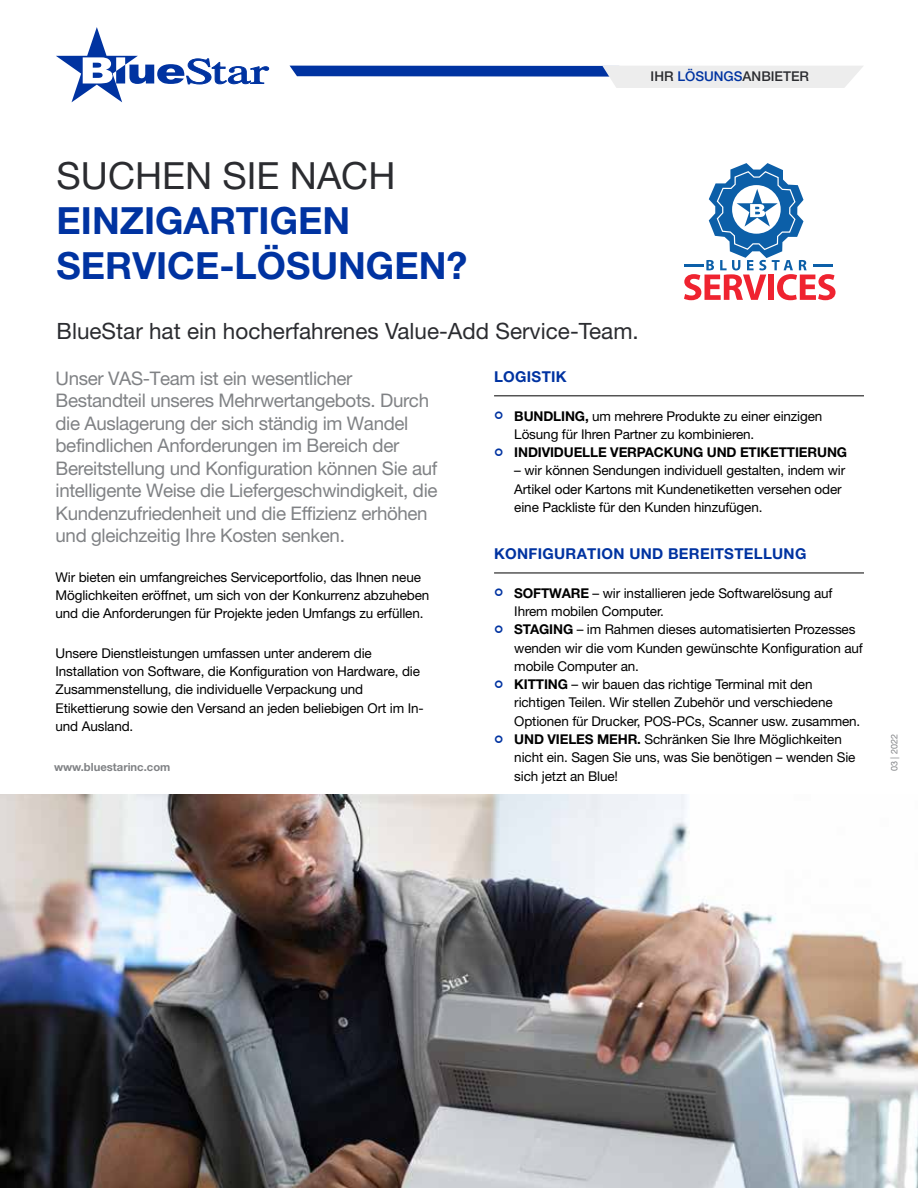
<style>
.page{position:relative;width:918px;height:1188px;background:#fff}
.page>*{position:absolute;margin:0;border:0;box-sizing:border-box;transform-origin:0 0}
.t1{font:700 37.5px/45px "Helvetica Neue LT Std";color:#0033a1}
.t2{font:37.5px "Helvetica Neue LT Std";color:#2b2c30}
.t3{font:22.5px "Helvetica Neue LT Std";color:#2b2c30}
.t4{font:18.75px/22.5px "Helvetica Neue LT Std";letter-spacing:-.02em;color:#808285}
.t5{font:700 15px "Helvetica Neue LT Std";letter-spacing:.02em;color:#0033a1}
.t6{font:13.5px/18.3px "Helvetica Neue LT Std";letter-spacing:-.01em;color:#000}
.t7{font:700 13.5px "Helvetica Neue LT Std";letter-spacing:-.01em;color:#000}
.t8{font:500 13.5px "Helvetica Neue LT Std";color:#2b2c30}
.t9{font:700 11.25px "Helvetica Neue LT Std";color:#808285}
.t10{font:9px "Helvetica Neue LT Std";color:#808285}
.s1{color:#0033a1}
.s2{font-weight:700}
</style>
<div class="page">
<svg style="left:56px;top:27px;width:213px;height:75px"></svg>
<svg style="left:290px;top:66px;width:573px;height:22px"></svg>
<hr style="left:494px;top:395px;width:370px;height:1px;background:#000">
<hr style="left:494px;top:573px;width:370px;height:1px;background:#000">
<svg style="left:684px;top:163px;width:152px;height:137px"></svg>
<img style="left:0;top:794px;width:918px;height:394px">
<p class="t8" style="left:651px;top:68px;width:160px">IHR <span class="s1">LÖSUNGS</span>ANBIETER</p>
<h1 class="t2" style="left:57px;top:153px;width:340px">SUCHEN SIE NACH</h1>
<h1 class="t1" style="left:57px;top:197px;width:412px">EINZIGARTIGEN<br>SERVICE-LÖSUNGEN?</h1>
<h2 class="t3" style="left:57px;top:317px;width:584px">BlueStar hat ein hocherfahrenes Value-Add Service-Team.</h2>
<p class="t5" style="left:494px;top:367px;width:74px">LOGISTIK</p>
<p class="t6" style="left:514px;top:406px;width:310px"><span class="s2">BUNDLING,</span> um mehrere Produkte zu einer einzigen<br>Lösung für Ihren Partner zu kombinieren.</p>
<p class="t7" style="left:514px;top:444px;width:334px">INDIVIDUELLE VERPACKUNG UND ETIKETTIERUNG</p>
<p class="t6" style="left:514px;top:461px;width:333px">– wir können Sendungen individuell gestalten, indem wir<br>Artikel oder Kartons mit Kundenetiketten versehen oder eine Packliste für den Kunden hinzufügen.</p>
<p class="t5" style="left:494px;top:544px;width:314px">KONFIGURATION UND BEREITSTELLUNG</p>
<p class="t6" style="left:514px;top:583px;width:350px"><span class="s2">SOFTWARE</span> – wir installieren jede Softwarelösung auf Ihrem mobilen Computer.<br><span class="s2">STAGING</span> – im Rahmen dieses automatisierten Prozesses wenden wir die vom Kunden gewünschte Konfiguration auf mobile Computer an.<br><span class="s2">KITTING</span> – wir bauen das richtige Terminal mit den richtigen Teilen. Wir stellen Zubehör und verschiedene Optionen für Drucker, POS-PCs, Scanner usw. zusammen.<br><span class="s2">UND VIELES MEHR.</span> Schränken Sie Ihre Möglichkeiten nicht ein. Sagen Sie uns, was Sie benötigen – wenden Sie sich jetzt an Blue!</p>
<p class="t4" style="left:56px;top:366px;width:384px">Unser VAS-Team ist ein wesentlicher Bestandteil unseres Mehrwertangebots. Durch die Auslagerung der sich ständig im Wandel befindlichen Anforderungen im Bereich der Bereitstellung und Konfiguration können Sie auf intelligente Weise die Liefergeschwindigkeit, die Kundenzufriedenheit und die Effizienz erhöhen und gleichzeitig Ihre Kosten senken.</p>
<p class="t6" style="left:56px;top:568px;width:375px">Wir bieten ein umfangreiches Serviceportfolio, das Ihnen neue<br>Möglichkeiten eröffnet, um sich von der Konkurrenz abzuheben und die Anforderungen für Projekte jeden Umfangs zu erfüllen.</p>
<p class="t6" style="left:56px;top:644px;width:370px">Unsere Dienstleistungen umfassen unter anderem die Installation von Software, die Konfiguration von Hardware, die Zusammenstellung, die individuelle Verpackung und Etikettierung sowie den Versand an jeden beliebigen Ort im In&shy;und Ausland.</p>
<p class="t9" style="left:54px;top:760px;width:118px">www.bluestarinc.com</p>
<p class="t10" style="left:889px;top:771px;width:39px;rotate:-90deg">03 | 2022</p>
</div>
